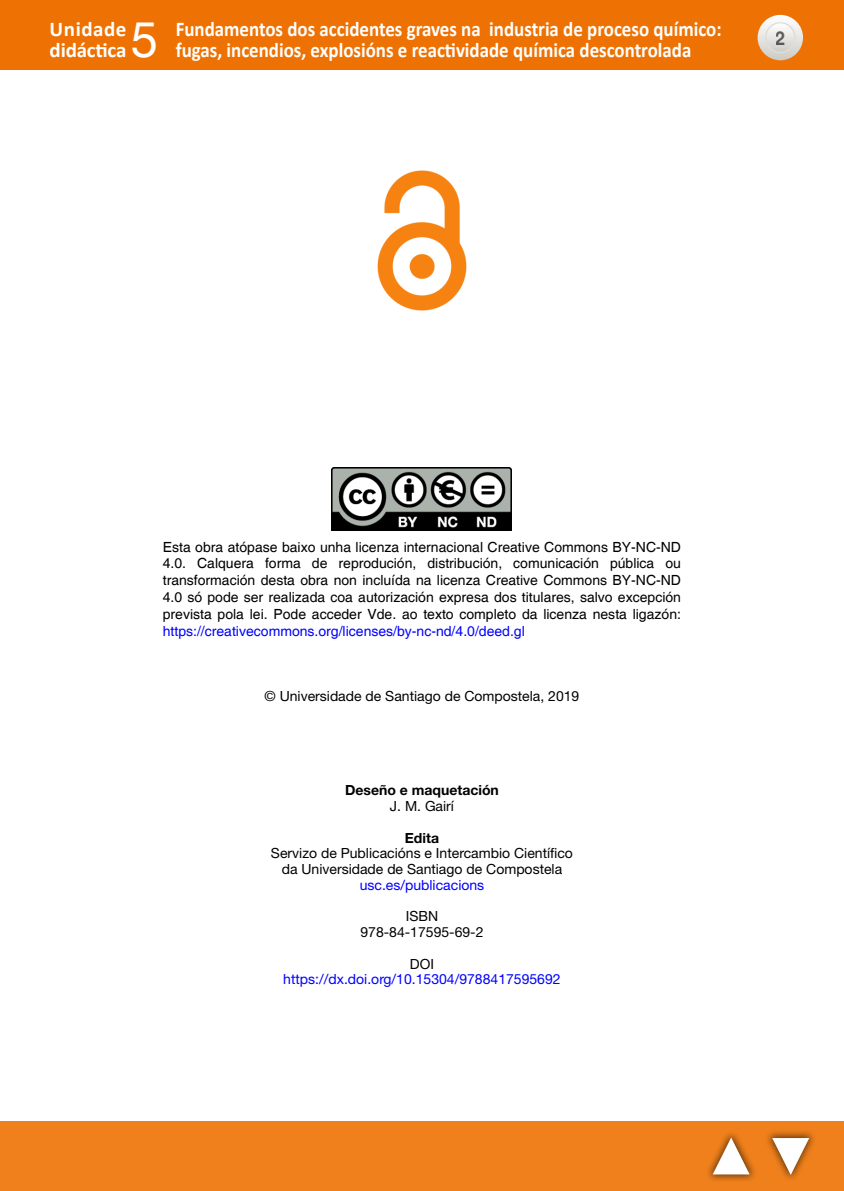
<style>
.page{position:relative;width:844px;height:1191px;background:#fff}
.page>*{position:absolute;margin:0;border:0;box-sizing:border-box;transform-origin:0 0}
.t1{font:49px "Helvetica Neue";color:#fff}
.t2{font:700 21px/21px "Calibri";color:#fff;scale:.9 1}
.t3{font:700 21px/21px "Calibri";color:#fff}
.t4{font:700 19.25px "Helvetica Neue";color:#000;scale:.9 1}
.t5{font:14px/16.8px "Helvetica";color:#000;text-align:justify}
.t6{font:14px "Helvetica Neue";color:#000}
.t7{font:14px "Helvetica Neue";color:#00f}
.t8{font:14px "Helvetica";color:#00f}
.t9{font:700 14px "Helvetica Neue";color:#000}
</style>
<div class="page">
<div style="left:0;top:1121px;width:843px;height:70px;background:#ef801c"></div>
<div style="left:704px;top:1130px;width:53px;height:53px;background:#000;opacity:.6"></div>
<svg style="left:711px;top:1137px;width:39px;height:38px"></svg>
<div style="left:764px;top:1129px;width:52px;height:52px;background:#000;opacity:.6"></div>
<svg style="left:770px;top:1137px;width:40px;height:38px"></svg>
<div style="left:0;top:0;width:843px;height:69px;background:#ee7203"></div>
<svg style="left:757px;top:15px;width:45px;height:45px"></svg>
<svg style="left:765px;top:23px;width:29px;height:29px"></svg>
<div style="left:764px;top:22px;width:31px;height:31px;border:1px solid #dfdeda;border-radius:50%"></div>
<img style="left:377px;top:170px;width:90px;height:141px">
<img style="left:331px;top:468px;width:180px;height:63px">
<h2 class="t3" style="left:50px;top:19px;width:78px">Unidade didáctica</h2>
<h1 class="t1" style="left:131px;top:5px;width:29px">5</h1>
<h2 class="t2" style="left:176px;top:19px;width:608px">Fundamentos dos accidentes graves na industria de proceso químico: fugas, incendios, explosións e reactividade química descontrolada</h2>
<h3 class="t4" style="left:775px;top:26px;width:12px">2</h3>
<p class="t5" style="left:163px;top:539px;width:519px">Esta obra atópase baixo unha licenza internacional Creative Commons BY-NC-ND 4.0. Calquera forma de reprodución, distribución, comunicación pública ou transformación desta obra non incluída na licenza Creative Commons BY-NC-ND 4.0 só pode ser realizada coa autorización expresa dos titulares, salvo excepción prevista pola lei. Pode acceder Vde. ao texto completo da licenza nesta ligazón:</p>
<p class="t8" style="left:163px;top:622px;width:363px">https://creativecommons.org/licenses/by-nc-nd/4.0/deed.gl</p>
<p class="t6" style="left:264px;top:687px;width:316px">© Universidade de Santiago de Compostela, 2019</p>
<p class="t9" style="left:345px;top:781px;width:155px">Deseño e maquetación</p>
<p class="t6" style="left:390px;top:798px;width:66px">J. M. Gairí</p>
<p class="t9" style="left:405px;top:829px;width:36px">Edita</p>
<p class="t6" style="left:271px;top:845px;width:303px">Servizo de Publicacións e Intercambio Científico</p>
<p class="t6" style="left:282px;top:861px;width:282px">da Universidade de Santiago de Compostela</p>
<p class="t7" style="left:359px;top:876px;width:126px">usc.es/publicacions</p>
<p class="t6" style="left:405px;top:908px;width:34px">ISBN</p>
<p class="t6" style="left:360px;top:924px;width:124px">978-84-17595-69-2</p>
<p class="t6" style="left:410px;top:955px;width:26px">DOI</p>
<p class="t7" style="left:283px;top:971px;width:279px">https://dx.doi.org/10.15304/9788417595692</p>
</div>
